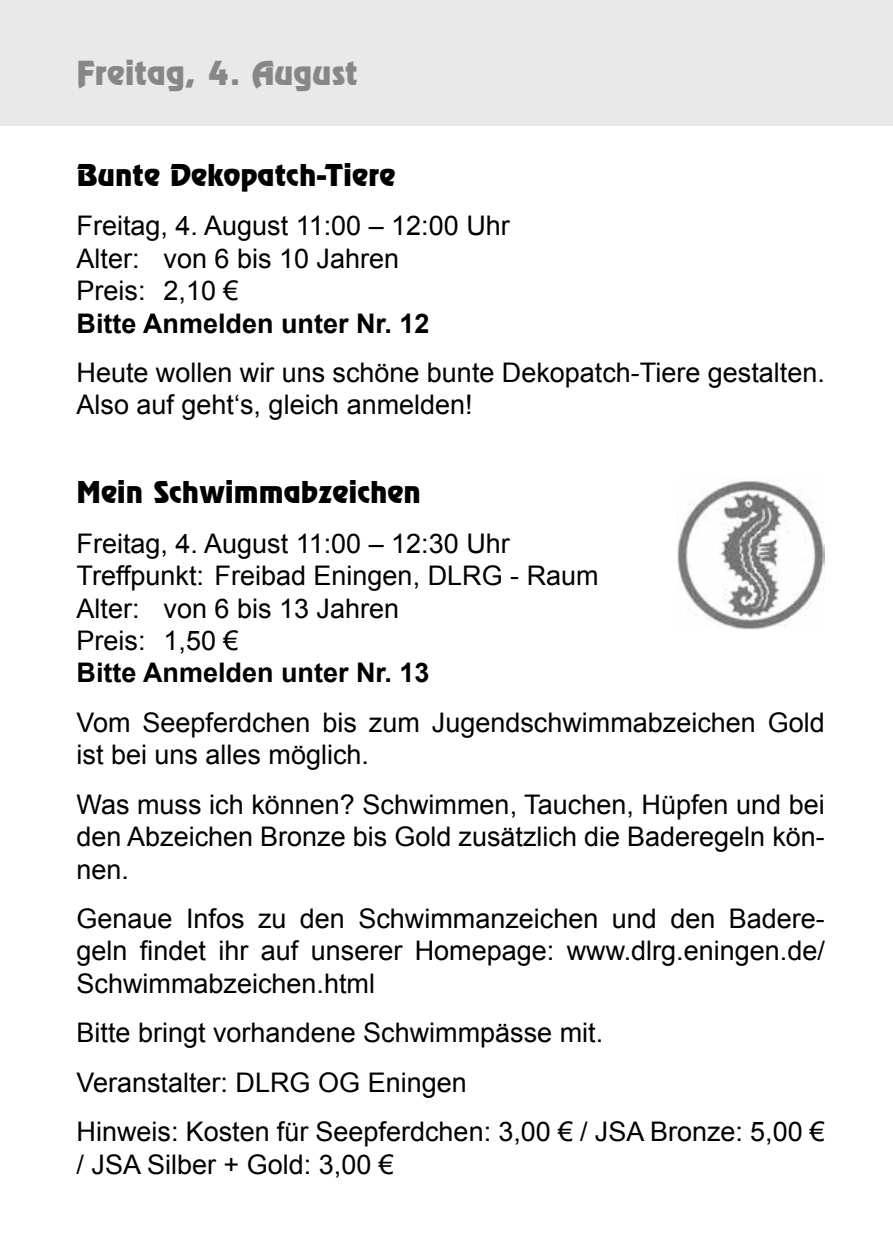
<style>
.page{position:relative;width:893px;height:1259px;background:#fff}
.page>*{position:absolute;margin:0;border:0;box-sizing:border-box;transform-origin:0 0}
.t1{font:33px "Revue BT";color:#878787}
.t2{font:30px "Revue BT";color:#000}
.t3{font:27px/32.4px "Arial";color:#000}
.t4{font:700 27px "Arial";color:#000}
</style>
<div class="page">
<div style="left:0;top:0;width:893px;height:125px;background:#e9e9e9"></div>
<img style="left:677px;top:480px;width:148px;height:149px">
<p class="t1" style="left:77px;top:53px;width:283px">Freitag, 4. August</p>
<p class="t2" style="left:77px;top:157px;width:320px">Bunte Dekopatch-Tiere</p>
<p class="t3" style="left:77px;top:210px;width:435px">Freitag, 4. August 11:00 – 12:00 Uhr<br>Alter: von 6 bis 10 Jahren<br>Preis: 2,10 €</p>
<p class="t4" style="left:77px;top:305px;width:355px">Bitte Anmelden unter Nr. 12</p>
<p class="t3" style="left:77px;top:356px;width:750px">Heute wollen wir uns schöne bunte Dekopatch-Tiere gestalten.<br>Also auf geht‘s, gleich anmelden!</p>
<p class="t2" style="left:77px;top:474px;width:346px">Mein Schwimmabzeichen</p>
<p class="t3" style="left:77px;top:527px;width:524px">Freitag, 4. August 11:00 – 12:30 Uhr<br>Treffpunkt: Freibad Eningen, DLRG - Raum<br>Alter: von 6 bis 13 Jahren<br>Preis: 1,50 €</p>
<p class="t4" style="left:77px;top:655px;width:355px">Bitte Anmelden unter Nr. 13</p>
<p class="t3" style="left:77px;top:706px;width:750px">Vom Seepferdchen bis zum Jugendschwimmabzeichen Gold ist bei uns alles möglich.</p>
<p class="t3" style="left:77px;top:788px;width:750px;text-align:justify">Was muss ich können? Schwimmen, Tauchen, Hüpfen und bei den Abzeichen Bronze bis Gold zusätzlich die Baderegeln kön&shy;nen.</p>
<p class="t3" style="left:77px;top:902px;width:750px;text-align:justify">Genaue Infos zu den Schwimmanzeichen und den Badere&shy;geln findet ihr auf unserer Homepage: www.dlrg.eningen.de/ Schwimmabzeichen.html</p>
<p class="t3" style="left:77px;top:1008px;width:750px;line-height:49.5px">Bitte bringt vorhandene Schwimmpässe mit.<br>Veranstalter: DLRG OG Eningen<br>Hinweis: Kosten für Seepferdchen: 3,00 € / JSA Bronze: 5,00 €</p>
<p class="t3" style="left:77px;top:1148px;width:319px">/ JSA Silber + Gold: 3,00 €</p>
</div>
